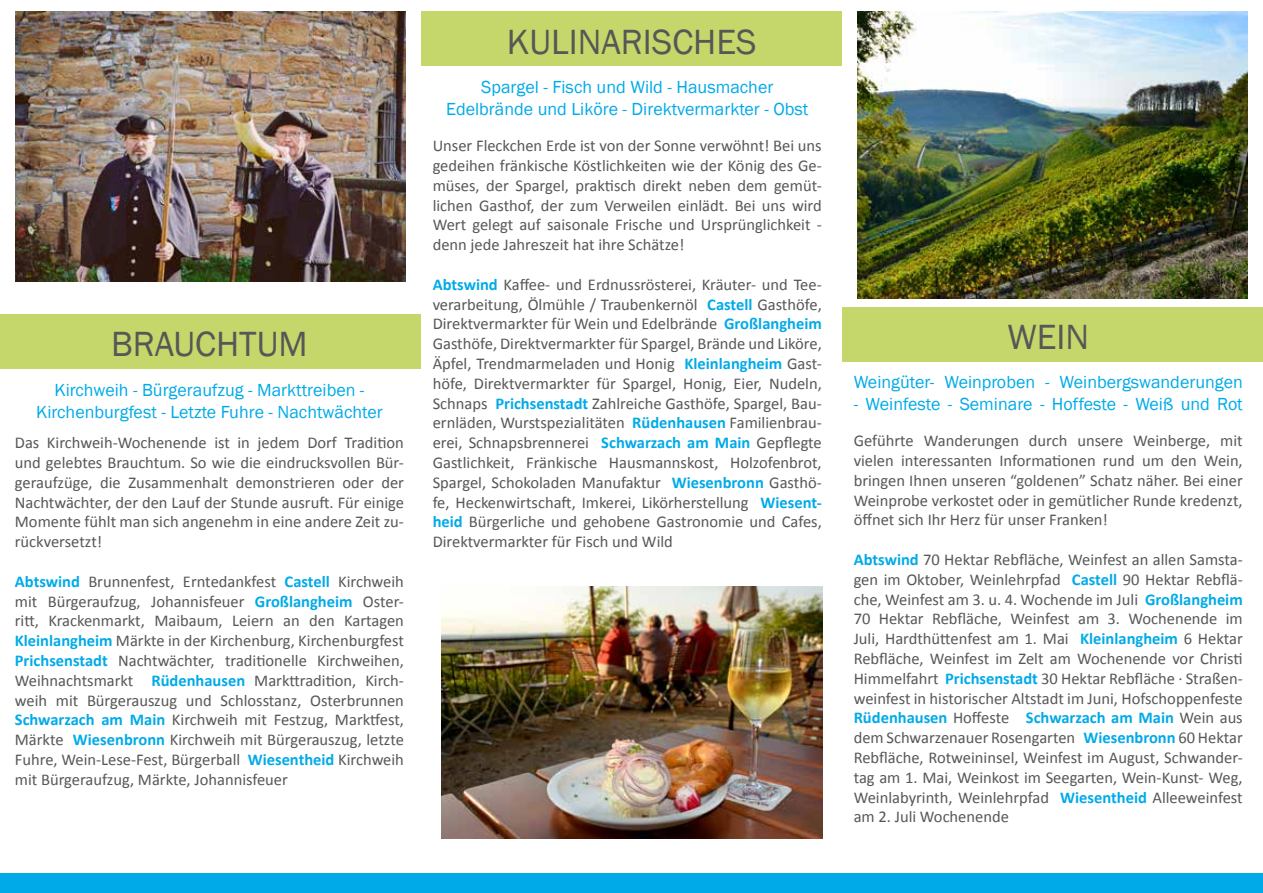
<style>
.page{position:relative;width:1263px;height:893px;background:#fff}
.page>*{position:absolute;margin:0;border:0;box-sizing:border-box;transform-origin:0 0}
.t1{font:36px "Franklin Gothic";color:#575756}
.t2{font:18px/21.6px "Franklin Gothic";color:#00aae8;text-align:center}
.t3{font:16.5px/19.8px "Calibri";color:#575756;text-align:justify}
.s1{font-weight:700;color:#00aae8}
</style>
<div class="page">
<div style="left:0;top:873px;width:1263px;height:20px;background:#00aae8"></div>
<div style="left:0;top:315px;width:421px;height:54px;background:#c5d76b"></div>
<div style="left:421px;top:12px;width:421px;height:54px;background:#c5d76b"></div>
<img style="left:441px;top:587px;width:381px;height:252px">
<div style="left:842px;top:307px;width:421px;height:54px;background:#c5d76b"></div>
<img style="left:16px;top:12px;width:389px;height:270px">
<img style="left:858px;top:12px;width:389px;height:287px">
<h1 class="t1" style="left:111px;top:322px;width:198px">BRAUCHTUM</h1>
<p class="t2" style="left:36px;top:380px;width:348px">Kirchweih - Bürgeraufzug - Markttreiben -<br>Kirchenburgfest - Letzte Fuhre - Nachtwächter</p>
<p class="t3" style="left:15px;top:432px;width:391px">Das Kirchweih-Wochenende ist in jedem Dorf Tradition und gelebtes Brauchtum. So wie die eindrucksvollen Bür&shy;geraufzüge, die Zusammenhalt demonstrieren oder der Nachtwächter, der den Lauf der Stunde ausruft. Für einige Momente fühlt man sich angenehm in eine andere Zeit zu&shy;rückversetzt!</p>
<p class="t3" style="left:15px;top:571px;width:391px"><span class="s1">Abtswind</span> Brunnenfest, Erntedankfest <span class="s1">Castell</span> Kirchweih mit Bürgeraufzug, Johannisfeuer <span class="s1">Großlangheim</span> Oster&shy;ritt, Krackenmarkt, Maibaum, Leiern an den Kartagen <span class="s1">Kleinlangheim</span> Märkte in der Kirchenburg, Kirchenburgfest <span class="s1">Prichsenstadt</span> Nachtwächter, traditionelle Kirchweihen, Weihnachtsmarkt <span class="s1">Rüdenhausen</span> Markttradition, Kirch&shy;weih mit Bürgerauszug und Schlosstanz, Osterbrunnen <span class="s1">Schwarzach am Main</span> Kirchweih mit Festzug, Marktfest, Märkte <span class="s1">Wiesenbronn</span> Kirchweih mit Bürgerauszug, letzte Fuhre, Wein-Lese-Fest, Bürgerball <span class="s1">Wiesentheid</span> Kirchweih mit Bürgeraufzug, Märkte, Johannisfeuer</p>
<h1 class="t1" style="left:507px;top:20px;width:251px">KULINARISCHES</h1>
<p class="t2" style="left:446px;top:77px;width:364px">Spargel - Fisch und Wild - Hausmacher<br>Edelbrände und Liköre - Direktvermarkter - Obst</p>
<p class="t3" style="left:433px;top:135px;width:391px">Unser Fleckchen Erde ist von der Sonne verwöhnt! Bei uns gedeihen fränkische Köstlichkeiten wie der König des Ge&shy;müses, der Spargel, praktisch direkt neben dem gemüt&shy;lichen Gasthof, der zum Verweilen einlädt. Bei uns wird Wert gelegt auf saisonale Frische und Ursprünglichkeit - denn jede Jahreszeit hat ihre Schätze!</p>
<p class="t3" style="left:433px;top:274px;width:391px"><span class="s1">Abtswind</span> Kaffee- und Erdnussrösterei, Kräuter- und Tee&shy;verarbeitung, Ölmühle / Traubenkernöl <span class="s1">Castell</span> Gasthöfe, Direktvermarkter für Wein und Edelbrände <span class="s1">Großlangheim </span>Gasthöfe, Direktvermarkter für Spargel, Brände und Liköre, Äpfel, Trendmarmeladen und Honig <span class="s1">Kleinlangheim</span> Gast&shy;höfe, Direktvermarkter für Spargel, Honig, Eier, Nudeln, Schnaps <span class="s1">Prichsenstadt</span> Zahlreiche Gasthöfe, Spargel, Bau&shy;ernläden, Wurstspezialitäten <span class="s1">Rüdenhausen</span> Familienbrau&shy;erei, Schnapsbrennerei <span class="s1">Schwarzach am Main</span> Gepflegte Gastlichkeit, Fränkische Hausmannskost, Holzofenbrot, Spargel, Schokoladen Manufaktur <span class="s1">Wiesenbronn</span> Gasthö&shy;fe, Heckenwirtschaft, Imkerei, Likörherstellung <span class="s1">Wiesent&shy;heid</span> Bürgerliche und gehobene Gastronomie und Cafes, Direktvermarkter für Fisch und Wild</p>
<h1 class="t1" style="left:1007px;top:315px;width:83px">WEIN</h1>
<p class="t2" style="left:854px;top:372px;width:391px">Weingüter- Weinproben - Weinbergswanderungen</p>
<p class="t2" style="left:854px;top:393px;width:391px">- Weinfeste - Seminare - Hoffeste - Weiß und Rot</p>
<p class="t3" style="left:854px;top:430px;width:391px">Geführte Wanderungen durch unsere Weinberge, mit vielen interessanten Informationen rund um den Wein, bringen Ihnen unseren “goldenen” Schatz näher. Bei einer Weinprobe verkostet oder in gemütlicher Runde kredenzt, öffnet sich Ihr Herz für unser Franken!</p>
<p class="t3" style="left:854px;top:549px;width:391px"><span class="s1">Abtswind</span> 70 Hektar Rebfläche, Weinfest an allen Samsta&shy;gen im Oktober, Weinlehrpfad <span class="s1">Castell</span> 90 Hektar Rebflä&shy;che, Weinfest am 3. u. 4. Wochende im Juli <span class="s1">Großlangheim </span>70 Hektar Rebfläche, Weinfest am 3. Wochenende im Juli, Hardthüttenfest am 1. Mai <span class="s1">Kleinlangheim</span> 6 Hektar Rebfläche, Weinfest im Zelt am Wochenende vor Christi Himmelfahrt <span class="s1">Prichsenstadt</span> 30 Hektar Rebfläche · Straßen&shy;weinfest in historischer Altstadt im Juni, Hofschoppenfeste <span class="s1">Rüdenhausen</span> Hoffeste <span class="s1">Schwarzach am Main</span> Wein aus dem Schwarzenauer Rosengarten <span class="s1">Wiesenbronn</span> 60 Hektar Rebfläche, Rotweininsel, Weinfest im August, Schwander&shy;tag am 1. Mai, Weinkost im Seegarten, Wein-Kunst- Weg, Weinlabyrinth, Weinlehrpfad <span class="s1">Wiesentheid</span> Alleeweinfest am 2. Juli Wochenende</p>
</div>
